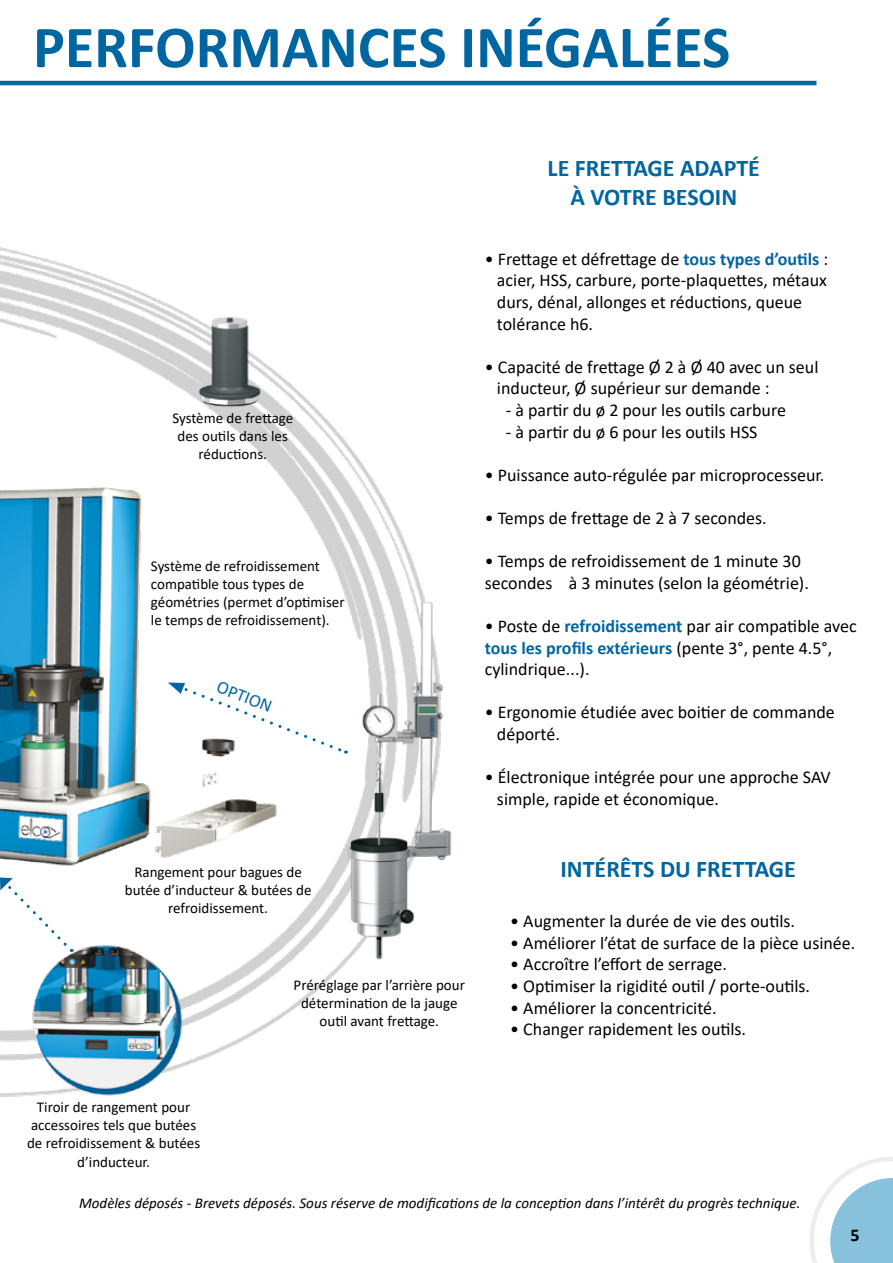
<style>
.page{position:relative;width:893px;height:1263px;background:#fff}
.page>*{position:absolute;margin:0;border:0;box-sizing:border-box;transform-origin:0 0}
.t1{font:700 60px "Calibri";color:#0066a1}
.t2{font:700 24px/28.8px "Calibri";color:#0066a1;text-align:center}
.t3{font:18px/21.6px "Calibri";color:#000}
.t4{font:18px "Calibri";color:#0066a1}
.t5{font:700 18px "Calibri";color:#000}
.t6{font:15px/18px "Calibri";color:#000;text-align:center}
.t7{font:italic 15px "Calibri";color:#000}
.s1{font-weight:700;color:#0066a1}
</style>
<div class="page">
<img style="left:0;top:80px;width:817px;height:1017px">
<svg style="left:810px;top:1157px;width:83px;height:106px"></svg>
<svg style="left:0;top:877px;width:72px;height:75px"></svg>
<svg style="left:168px;top:682px;width:178px;height:72px"></svg>
<hr style="left:0;top:81px;width:816px;height:4px;background:#0066a1">
<h1 class="t1" style="left:33px;top:5px;width:699px">PERFORMANCES INÉGALÉES</h1>
<p class="t6" style="left:172px;top:408px;width:122px">Système de frettage des outils dans les réductions.</p>
<p class="t6" style="left:151px;top:556px;width:195px;text-align:left">Système de refroidissement compatible tous types de géométries (permet d’optimiser le temps de refroidissement).</p>
<p class="t4" style="left:222px;top:674px;width:59px;rotate:21deg">OPTION</p>
<p class="t6" style="left:125px;top:862px;width:188px">Rangement pour bagues de butée d’inducteur &amp; butées de refroidissement.</p>
<p class="t6" style="left:294px;top:976px;width:173px">Préréglage par l’arrière pour détermination de la jauge outil avant frettage.</p>
<h2 class="t2" style="left:548px;top:154px;width:214px">LE FRETTAGE ADAPTÉ<br>À VOTRE BESOIN</h2>
<p class="t3" style="left:497px;top:247px;width:333px;text-indent:-12px">• Frettage et défrettage de <span class="s1">tous types d’outils</span> : acier, HSS, carbure, porte-plaquettes, métaux durs, dénal, allonges et réductions, queue tolérance h6.</p>
<p class="t3" style="left:497px;top:355px;width:323px;text-indent:-12px">• Capacité de frettage Ø 2 à Ø 40 avec un seul inducteur, Ø supérieur sur demande :</p>
<p class="t3" style="left:506px;top:399px;width:282px">- à partir du ø 2 pour les outils carbure</p>
<p class="t3" style="left:506px;top:420px;width:253px">- à partir du ø 6 pour les outils HSS</p>
<p class="t3" style="left:485px;top:463px;width:341px">• Puissance auto-régulée par microprocesseur.</p>
<p class="t3" style="left:485px;top:507px;width:284px">• Temps de frettage de 2 à 7 secondes.</p>
<p class="t3" style="left:485px;top:550px;width:326px">• Temps de refroidissement de 1 minute 30 secondes à 3 minutes (selon la géométrie).</p>
<p class="t3" style="left:485px;top:615px;width:374px">• Poste de <span class="s1">refroidissement</span> par air compatible avec <span class="s1">tous les profils extérieurs</span> (pente 3°, pente 4.5°, cylindrique...).</p>
<p class="t3" style="left:497px;top:701px;width:339px;text-indent:-12px">• Ergonomie étudiée avec boitier de commande déporté.</p>
<p class="t3" style="left:497px;top:766px;width:335px;text-indent:-12px">• Électronique intégrée pour une approche SAV simple, rapide et économique.</p>
<h2 class="t2" style="left:560px;top:854px;width:237px">INTÉRÊTS DU FRETTAGE</h2>
<p class="t3" style="left:510px;top:910px;width:286px">• Augmenter la durée de vie des outils.</p>
<p class="t3" style="left:510px;top:931px;width:347px">• Améliorer l’état de surface de la pièce usinée.</p>
<p class="t3" style="left:510px;top:953px;width:218px">• Accroître l’effort de serrage.</p>
<p class="t3" style="left:510px;top:975px;width:301px">• Optimiser la rigidité outil / porte-outils.</p>
<p class="t3" style="left:510px;top:996px;width:208px">• Améliorer la concentricité.</p>
<p class="t3" style="left:510px;top:1018px;width:237px">• Changer rapidement les outils.</p>
<p class="t6" style="left:27px;top:1098px;width:175px">Tiroir de rangement pour accessoires tels que butées de refroidissement &amp; butées d’inducteur.</p>
<p class="t7" style="left:79px;top:1193px;width:723px">Modèles déposés - Brevets déposés. Sous réserve de modifications de la conception dans l’intérêt du progrès technique.</p>
<p class="t5" style="left:850px;top:1222px;width:11px">5</p>
</div>
